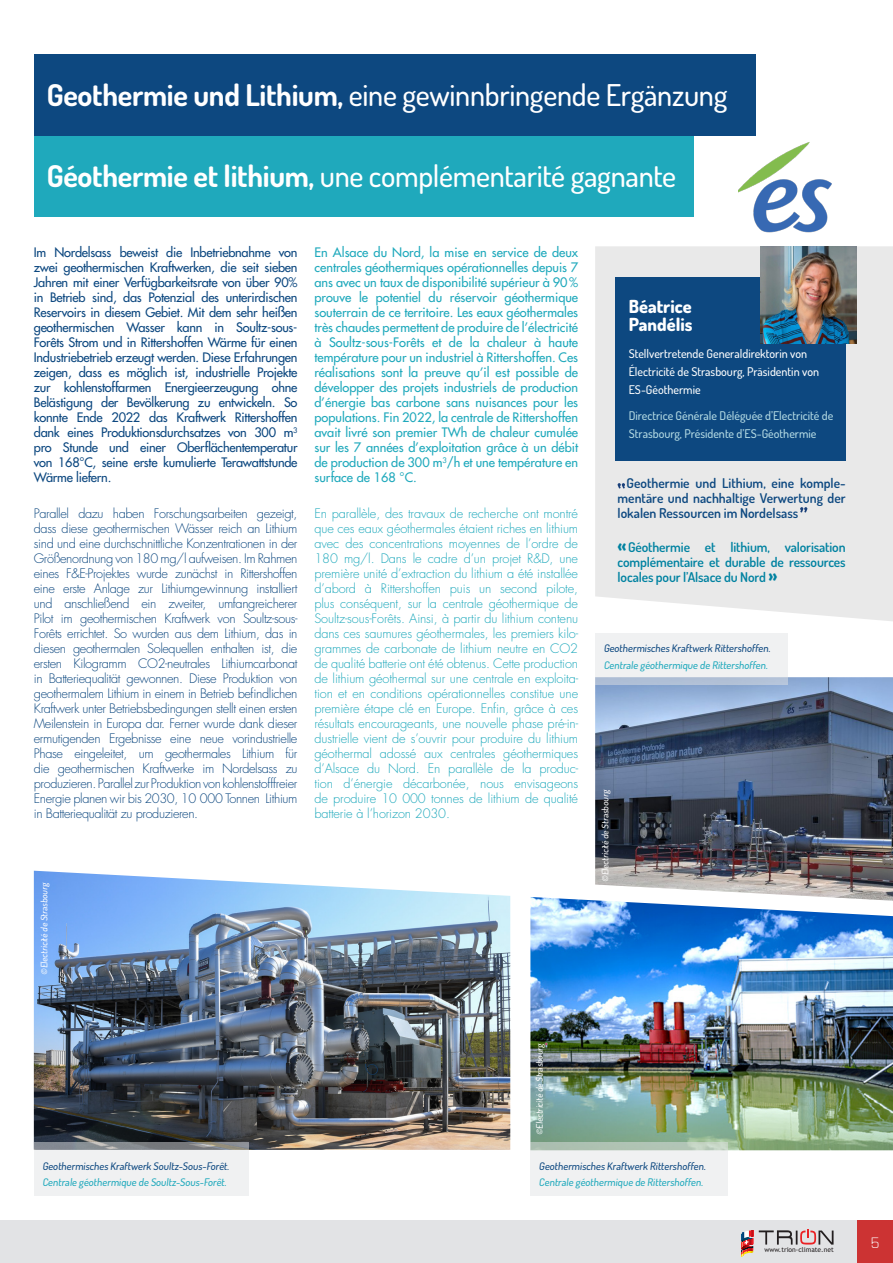
<style>
.page{position:relative;width:893px;height:1263px;background:#fff}
.page>*{position:absolute;margin:0;border:0;box-sizing:border-box;transform-origin:0 0}
.t1{font:500 30px "Dosis";letter-spacing:-.01em;color:#fff}
.t2{font:800 18px/18px "Dosis";color:#fff}
.t3{font:300 15px "Purista";color:#fff}
.t4{font:600 13.5px/15px "Dosis";color:#0d4880;text-align:justify}
.t5{font:600 13.5px/15px "Dosis";letter-spacing:-.01em;color:#0082a1;text-align:justify}
.t6{font:300 12.75px/15px "Futura Std";letter-spacing:-.03em;color:#0d4880;text-align:justify}
.t7{font:300 12.75px/15px "Futura Std";letter-spacing:-.01em;color:#1fa9bc;text-align:justify}
.t8{font:500 12.75px/15px "Futura Std";color:#1fa9bc;text-align:justify}
.t9{font:500 12.75px/15px "Futura Std";letter-spacing:-.02em;color:#0d4880;text-align:justify}
.t10{font:500 12px/18px "Dosis";color:#fff}
.t11{font:500 12px/18px "Dosis";color:#b3dae3}
.t12{font:500 10.5px "Dosis";color:#0d4880}
.t13{font:500 10.5px "Dosis";color:#1fa9bc}
.t14{font:500 9px "Dosis";color:#fff}
.t15{font:6.75px "Trebuchet MS";color:#231f20}
.s1{font-weight:700}
.s2{font-weight:700;font-size:18px}
</style>
<div class="page">
<img style="left:0;top:54px;width:893px;height:1209px">
<h1 class="t1" style="left:47px;top:75px;width:682px"><span class="s1">Geothermie und Lithium,</span> eine gewinnbringende Ergänzung</h1>
<h1 class="t1" style="left:47px;top:156px;width:631px"><span class="s1">Géothermie et lithium,</span> une complémentarité gagnante</h1>
<p class="t9" style="left:34px;top:245px;width:265px">Im Nordelsass beweist die Inbetriebnahme von zwei geothermischen Kraftwerken, die seit sieben Jahren mit einer Verfügbarkeitsrate von über 90% in Betrieb sind, das Potenzial des unterirdischen Reservoirs in diesem Gebiet. Mit dem sehr heißen geothermischen Wasser kann in Soultz-sous-Forêts Strom und in Rittershoffen Wärme für einen Industriebetrieb erzeugt werden. Diese Erfahrungen zeigen, dass es möglich ist, industrielle Projekte zur kohlenstoffarmen Energieerzeugung ohne Belästigung der Bevölkerung zu entwickeln. So konnte Ende 2022 das Kraftwerk Rittershoffen dank eines Produktionsdurchsatzes von 300 m<sup>3 </sup>pro Stunde und einer Oberflächentemperatur von 168°C, seine erste kumulierte Terawattstunde Wärme liefern.</p>
<p class="t6" style="left:34px;top:506px;width:265px">Parallel dazu haben Forschungsarbeiten gezeigt, dass diese geothermischen Wässer reich an Lithium sind und eine durchschnittliche Konzentrationen in der Größenordnung von 180 mg/l aufweisen. Im Rahmen eines F&amp;E-Projektes wurde zunächst in Rittershoffen eine erste Anlage zur Lithiumgewinnung installiert und anschließend ein zweiter, umfangreicherer Pilot im geothermischen Kraftwerk von Soultz-sous-Forêts errichtet. So wurden aus dem Lithium, das in diesen geothermalen Solequellen enthalten ist, die ersten Kilogramm CO2-neutrales Lithiumcarbonat in Batteriequalität gewonnen. Diese Produktion von geothermalem Lithium in einem in Betrieb befindlichen Kraftwerk unter Betriebsbedingungen stellt einen ersten Meilenstein in Europa dar. Ferner wurde dank dieser ermutigenden Ergebnisse eine neue vorindustrielle Phase eingeleitet, um geothermales Lithium für die geothermischen Kraftwerke im Nordelsass zu produzieren. Parallel zur Produktion von kohlenstofffreier Energie planen wir bis 2030, 10 000 Tonnen Lithium in Batteriequalität zu produzieren.</p>
<p class="t8" style="left:314px;top:245px;width:265px">En Alsace du Nord, la mise en service de deux centrales géothermiques opérationnelles depuis 7 ans avec un taux de disponibilité supérieur à 90% prouve le potentiel du réservoir géothermique souterrain de ce territoire. Les eaux géothermales très chaudes permettent de produire de l’électricité à Soultz-sous-Forêts et de la chaleur à haute température pour un industriel à Rittershoffen. Ces réalisations sont la preuve qu’il est possible de développer des projets industriels de production d’énergie bas carbone sans nuisances pour les populations. Fin 2022, la centrale de Rittershoffen avait livré son premier TWh de chaleur cumulée sur les 7 années d’exploitation grâce à un débit de production de 300 m<sup>3</sup>/h et une température en surface de 168 °C.</p>
<p class="t7" style="left:314px;top:506px;width:265px">En parallèle, des travaux de recherche ont montré que ces eaux géothermales étaient riches en lithium avec des concentrations moyennes de l’ordre de 180 mg/l. Dans le cadre d’un projet R&amp;D, une première unité d’extraction du lithium a été installée d’abord à Rittershoffen puis un second pilote, plus conséquent, sur la centrale géothermique de Soultz-sous-Forêts. Ainsi, à partir du lithium contenu dans ces saumures géothermales, les premiers kilo&shy;grammes de carbonate de lithium neutre en CO2 de qualité batterie ont été obtenus. Cette production de lithium géothermal sur une centrale en exploita&shy;tion et en conditions opérationnelles constitue une première étape clé en Europe. Enfin, grâce à ces résultats encourageants, une nouvelle phase pré-in&shy;dustrielle vient de s’ouvrir pour produire du lithium géothermal adossé aux centrales géothermiques d’Alsace du Nord. En parallèle de la produc&shy;tion d’énergie décarbonée, nous envisageons de produire 10 000 tonnes de lithium de qualité batterie à l’horizon 2030.</p>
<p class="t14" style="left:38px;top:975px;width:93px;rotate:-90deg">©Electricité de Strasbourg</p>
<h2 class="t2" style="left:629px;top:297px;width:65px">Béatrice<br>Pandélis</h2>
<p class="t10" style="left:629px;top:344px;width:192px">Stellvertretende Generaldirektorin von<br>Électricité de Strasbourg, Präsidentin von<br>ES-Géothermie</p>
<p class="t11" style="left:629px;top:407px;width:206px">Directrice Générale Déléguée d’Electricité de<br>Strasbourg, Présidente d’ES-Géothermie</p>
<p class="t4" style="left:618px;top:476px;width:230px;text-indent:9px">Geothermie und Lithium, eine komple&shy;mentäre und nachhaltige Verwertung der lokalen Ressourcen im Nordelsass</p>
<p class="t5" style="left:618px;top:539px;width:230px"><span class="s2">«</span>Géothermie et lithium, valorisation complémentaire et durable de ressources locales pour l’Alsace du Nord <span class="s2">»</span></p>
<p class="t12" style="left:604px;top:642px;width:170px">Geothermisches Kraftwerk Rittershoffen.</p>
<p class="t13" style="left:604px;top:658px;width:167px">Centrale géothermique de Rittershoffen.</p>
<p class="t14" style="left:599px;top:882px;width:93px;rotate:-90deg">©Electricité de Strasbourg</p>
<p class="t12" style="left:42px;top:1159px;width:190px">Geothermisches Kraftwerk Soultz-Sous-Forêt.</p>
<p class="t13" style="left:42px;top:1176px;width:187px">Centrale géothermique de Soultz-Sous-Forêt.</p>
<p class="t14" style="left:534px;top:1135px;width:93px;rotate:-90deg">©Electricité de Strasbourg</p>
<p class="t12" style="left:539px;top:1159px;width:170px">Geothermisches Kraftwerk Rittershoffen.</p>
<p class="t13" style="left:539px;top:1176px;width:167px">Centrale géothermique de Rittershoffen.</p>
<p class="t15" style="left:764px;top:1246px;width:71px">www.trion-climate.net</p>
<p class="t3" style="left:871px;top:1233px;width:10px">5</p>
</div>
